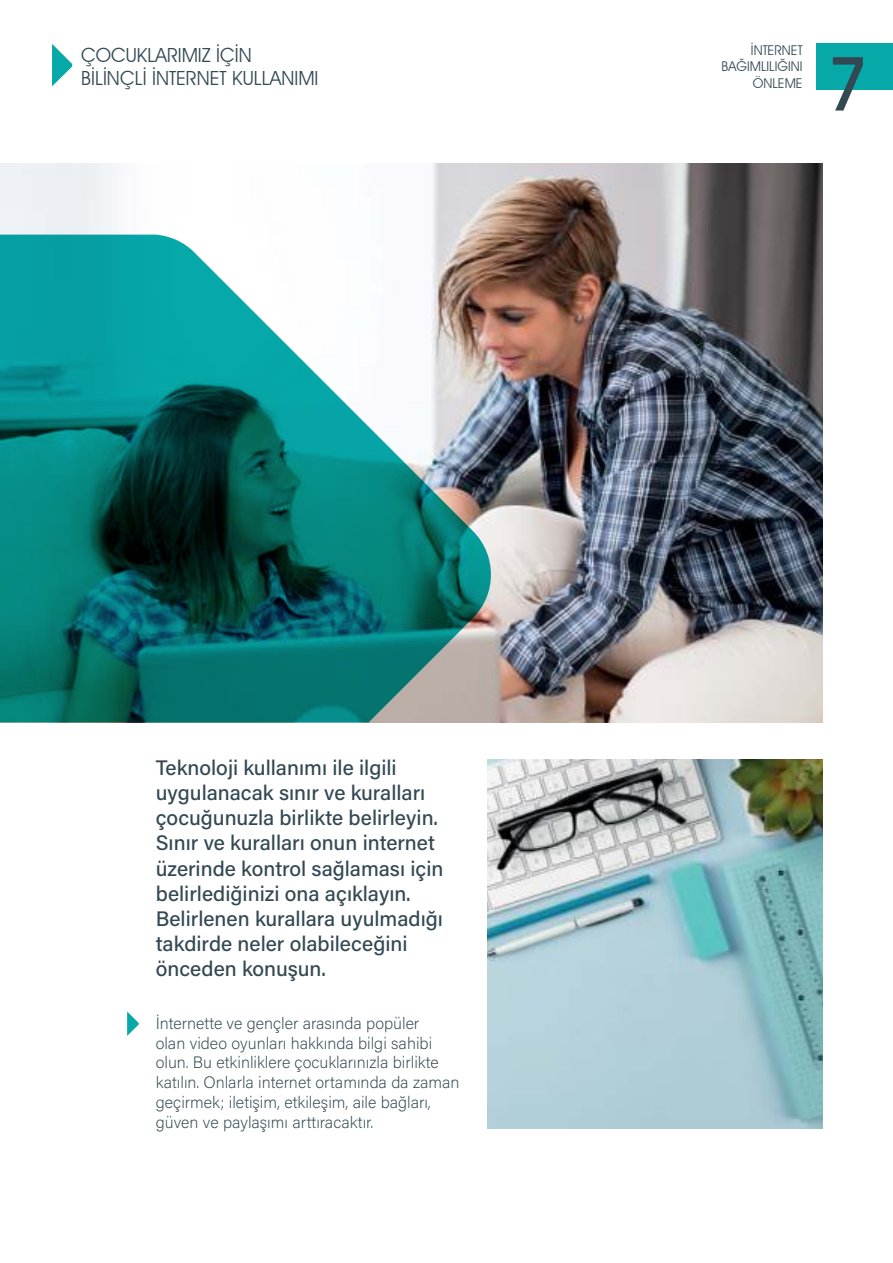
<style>
.page{position:relative;width:893px;height:1263px;background:#fff}
.page>*{position:absolute;margin:0;border:0;box-sizing:border-box;transform-origin:0 0}
.t1{font:500 75px "Avant Garde IT Cby BT";color:#324852}
.t2{font:500 21px/25.2px "Acumin Pro";color:#324852}
.t3{font:19.5px/23.4px "Avant Garde IT Cby BT";color:#324852}
.t4{font:200 16.5px/19.8px "Acumin Pro";color:#324852}
.t5{font:13.5px/16.2px "Avant Garde IT Cby BT";color:#324852;text-align:right}
</style>
<div class="page">
<div style="left:816px;top:44px;width:77px;height:46px;background:#07a8a8"></div>
<svg style="left:52px;top:44px;width:20px;height:42px"></svg>
<svg style="left:127px;top:1011px;width:12px;height:25px"></svg>
<img style="left:0;top:164px;width:823px;height:558px">
<svg style="left:0;top:235px;width:492px;height:487px;background:#388c8a"></svg>
<img style="left:487px;top:759px;width:335px;height:370px">
<p class="t3" style="left:81px;top:43px;width:239px">ÇOCUKLARIMIZ İÇİN<br>BİLİNÇLİ İNTERNET KULLANIMI</p>
<p class="t2" style="left:156px;top:755px;width:289px">Teknoloji kullanımı ile ilgili uygulanacak sınır ve kuralları çocuğunuzla birlikte belirleyin.<br>Sınır ve kuralları onun internet üzerinde kontrol sağlaması için belirlediğinizi ona açıklayın.<br>Belirlenen kurallara uyulmadığı takdirde neler olabileceğini önceden konuşun.</p>
<p class="t4" style="left:156px;top:1014px;width:305px">İnternette ve gençler arasında popüler<br>olan video oyunları hakkında bilgi sahibi olun. Bu etkinliklere çocuklarınızla birlikte katılın. Onlarla internet ortamında da zaman geçirmek; iletişim, etkileşim, aile bağları, güven ve paylaşımı arttıracaktır.</p>
<p class="t5" style="left:722px;top:42px;width:83px">İNTERNET<br>BAĞIMLILIĞINI<br>ÖNLEME</p>
<h1 class="t1" style="left:826px;top:38px;width:44px">7</h1>
</div>
